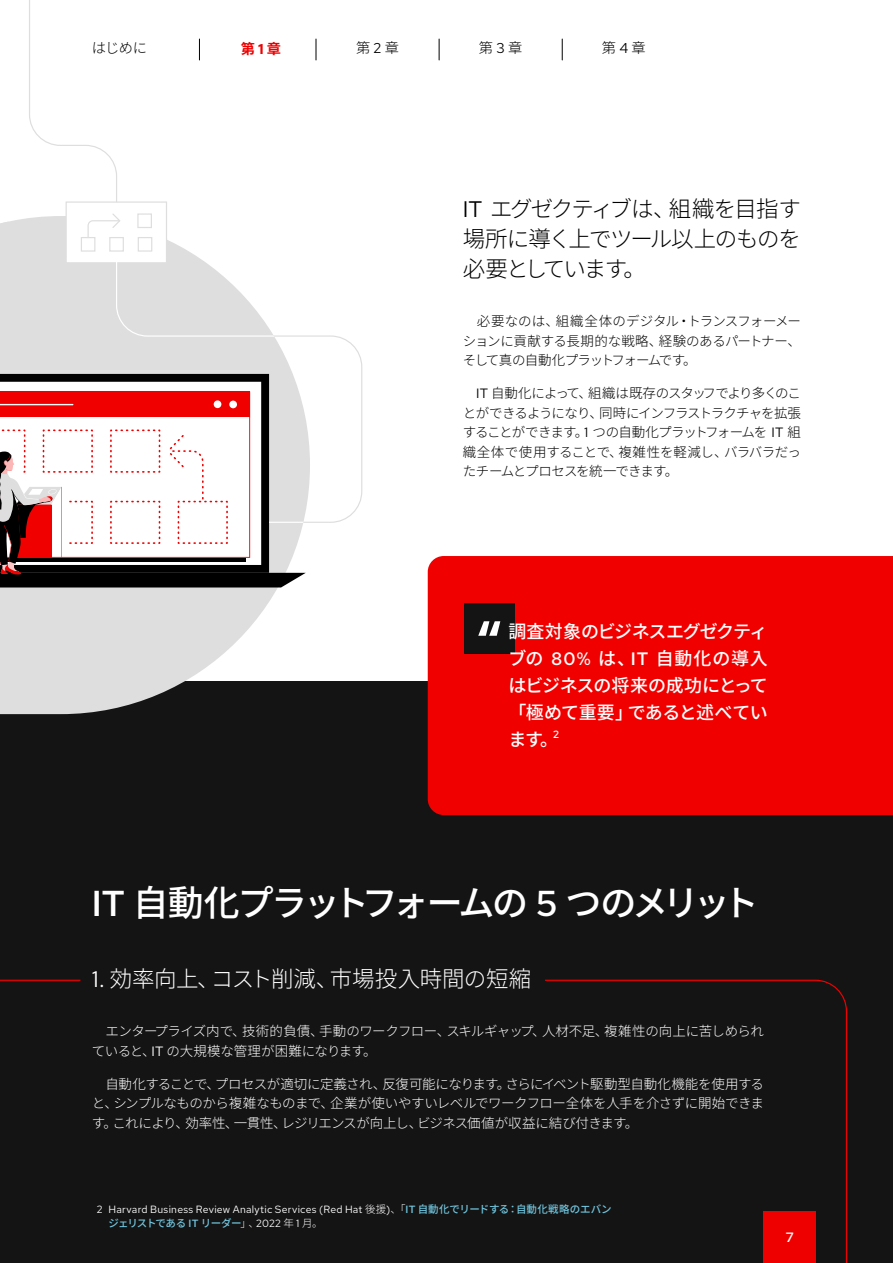
<style>
.page{position:relative;width:893px;height:1263px;background:#fff}
.page>*{position:absolute;margin:0;border:0;box-sizing:border-box;transform-origin:0 0}
.t1{font:500 36px "Noto Sans JP";letter-spacing:-.1em;color:#fff}
.t2{font:300 22.5px/30px "Noto Sans JP";letter-spacing:-.075em;color:#000;text-align:justify}
.t3{font:300 22.5px "Noto Sans JP";letter-spacing:-.015em;color:#fff}
.t4{font:500 18px/27px "Noto Sans JP";letter-spacing:-.03em;color:#fff;text-align:justify}
.t5{font:300 14.25px "Noto Sans JP";color:#000}
.t6{font:700 14.25px "Noto Sans JP";color:#e00}
.t7{font:300 13.5px/19.5px "Noto Sans JP";letter-spacing:-.03em;color:#fff}
.t8{font:300 13.5px/19.5px "Noto Sans JP";letter-spacing:-.045em;color:#000;text-align:justify}
.t9{font:500 13.5px "Red Hat Text";color:#fff}
.t10{font:10.5px "Red Hat Text";letter-spacing:.025em;color:#fff}
.t11{font:500 10.5px "Noto Sans JP";letter-spacing:-.065em;color:#70c5de}
.t12{font:500 10.5px "Red Hat Text";color:#fff}
.s1{font-family:"Red Hat Text"}
.s2{font-family:"Red Hat Text";font-weight:400}
.s3{font-family:"Noto Sans JP";font-weight:300}
.s4{font-weight:500;color:#70c5de}
.s5{font-family:"Noto Sans JP";font-weight:500;color:#70c5de}
.s6{font-weight:300;color:#fff}
.s7{font-family:"Red Hat Text";font-weight:400;color:#fff}
</style>
<div class="page">
<div style="left:0;top:682px;width:893px;height:581px;background:#141414"></div>
<svg style="left:310px;top:335px;width:53px;height:188px"></svg>
<svg style="left:0;top:216px;width:310px;height:498px;fill:#dedede"></svg>
<svg style="left:0;top:374px;width:115px;height:17px"></svg>
<svg style="left:0;top:391px;width:306px;height:196px"></svg>
<svg style="left:0;top:222px;width:8px;height:101px"></svg>
<div style="left:428px;top:556px;width:465px;height:259px;background:#f10000"></div>
<div style="left:464px;top:603px;width:51px;height:51px;background:#141414"></div>
<svg style="left:478px;top:621px;width:22px;height:15px"></svg>
<svg style="left:545px;top:979px;width:302px;height:284px"></svg>
<div style="left:66px;top:202px;width:100px;height:61px;background:#fff"></div>
<div style="left:66px;top:201px;width:101px;height:62px;border:1px solid #dedede"></div>
<div style="left:81px;top:237px;width:14px;height:15px;border:1px solid #dedede"></div>
<div style="left:109px;top:237px;width:15px;height:15px;border:1px solid #dedede"></div>
<div style="left:138px;top:237px;width:14px;height:15px;border:1px solid #dedede"></div>
<div style="left:137px;top:213px;width:15px;height:15px;border:1px solid #dedede"></div>
<svg style="left:87px;top:214px;width:34px;height:25px"></svg>
<svg style="left:29px;top:0;width:89px;height:203px"></svg>
<hr style="left:0;top:980px;width:80px;height:1px;background:#f10000">
<svg style="left:115px;top:258px;width:195px;height:265px"></svg>
<svg style="left:199px;top:39px;width:1px;height:21px"></svg>
<svg style="left:316px;top:39px;width:1px;height:21px"></svg>
<svg style="left:439px;top:39px;width:1px;height:21px"></svg>
<svg style="left:562px;top:39px;width:1px;height:21px"></svg>
<div style="left:763px;top:1211px;width:53px;height:52px;background:#e00"></div>
<p class="t5" style="left:92px;top:40px;width:57px">はじめに</p>
<p class="t6" style="left:241px;top:40px;width:42px">第 <span class="s1">1</span> 章</p>
<p class="t5" style="left:356px;top:40px;width:44px">第 <span class="s2">2</span> 章</p>
<p class="t5" style="left:479px;top:40px;width:45px">第 <span class="s2">3</span> 章</p>
<p class="t5" style="left:602px;top:40px;width:45px">第 <span class="s2">4</span> 章</p>
<h2 class="t2" style="left:463px;top:195px;width:340px"><span class="s2">IT</span> エグゼクティブは、組織を目指す場所に導く上でツール以上のものを必要としています。</h2>
<p class="t8" style="left:463px;top:312px;width:340px;text-indent:14px">必要なのは、組織全体のデジタル・トランスフォーメーションに貢献する長期的な戦略、経験のあるパートナー、そして真の自動化プラットフォームです。</p>
<p class="t8" style="left:463px;top:384px;width:340px;text-indent:14px"><span class="s2">IT</span> 自動化によって、組織は既存のスタッフでより多くのことができるようになり、同時にインフラストラクチャを拡張することができます。<span class="s2">1</span> つの自動化プラットフォームを <span class="s2">IT</span> 組織全体で使用することで、複雑性を軽減し、バラバラだったチームとプロセスを統一できます。</p>
<h3 class="t4" style="left:508px;top:619px;width:261px">調査対象のビジネスエグゼクティブの <span class="s1">80%</span> は、<span class="s1">IT</span> 自動化の導入はビジネスの将来の成功にとって「極めて重要」であると述べています。</h3>
<p class="t12" style="left:553px;top:727px;width:7px">2</p>
<h1 class="t1" style="left:92px;top:882px;width:668px"><span class="s1">IT</span> 自動化プラットフォームの <span class="s1">5</span> つのメリット</h1>
<h2 class="t3" style="left:92px;top:966px;width:441px"><span class="s2">1.</span> 効率向上、コスト削減、市場投入時間の短縮</h2>
<p class="t7" style="left:92px;top:1022px;width:674px;text-indent:14px">エンタープライズ内で、技術的負債、手動のワークフロー、スキルギャップ、人材不足、複雑性の向上に苦しめられていると、<span class="s2">IT</span> の大規模な管理が困難になります。</p>
<p class="t7" style="left:92px;top:1074px;width:674px;text-align:justify;text-indent:13px">自動化することで、プロセスが適切に定義され、反復可能になります。さらにイベント駆動型自動化機能を使用すると、シンプルなものから複雑なものまで、企業が使いやすいレベルでワークフロー全体を人手を介さずに開始できます。これにより、効率性、一貫性、レジリエンスが向上し、ビジネス価値が収益に結び付きます。</p>
<p class="t10" style="left:97px;top:1203px;width:516px">2 Harvard Business Review Analytic Services (Red Hat <span class="s3">後援</span>)<span class="s3">、「</span><span class="s4">IT</span> <span class="s5">自動化でリードする：自動化戦略のエバン</span></p>
<p class="t11" style="left:108px;top:1217px;width:216px">ジェリストである <span class="s1">IT</span> リーダー<span class="s6">」、</span><span class="s7">2022</span> <span class="s6">年</span> <span class="s7">1</span> <span class="s6">月。</span></p>
<p class="t9" style="left:786px;top:1228px;width:9px">7</p>
</div>
